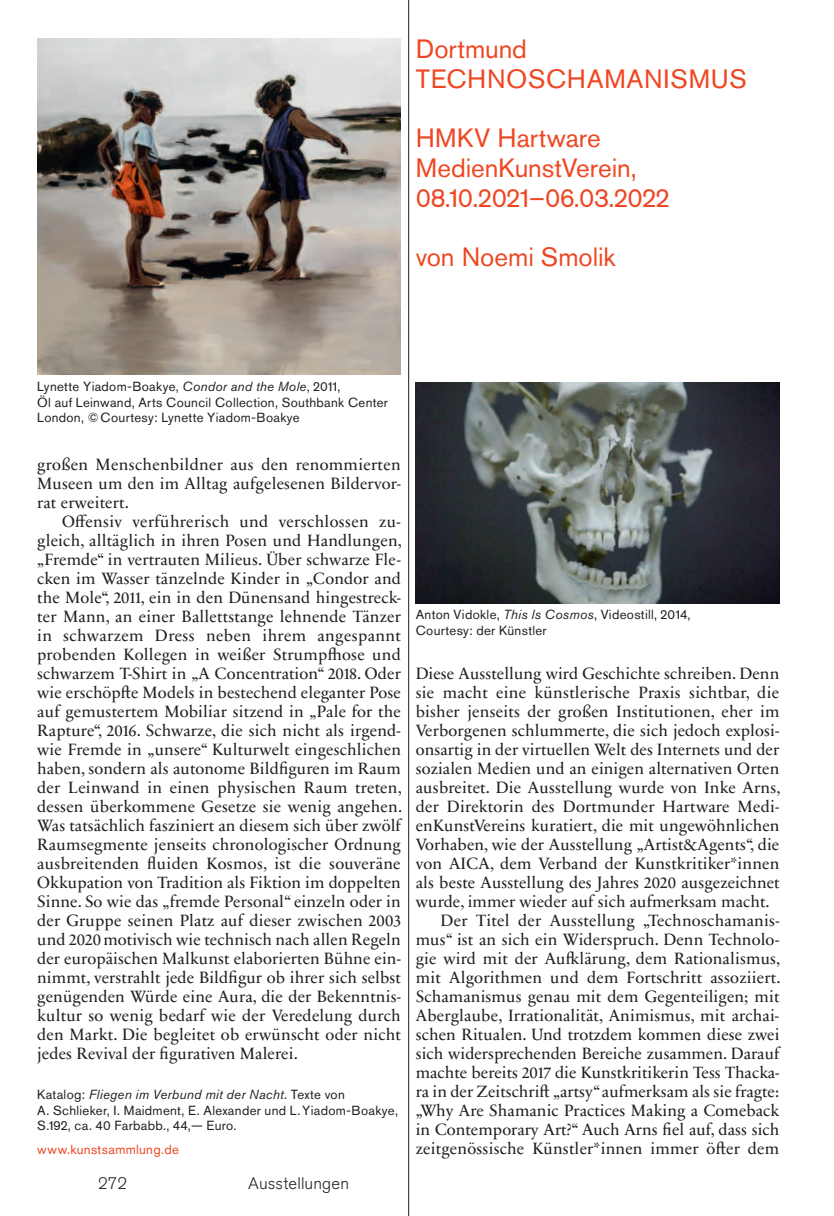
<style>
.page{position:relative;width:834px;height:1216px;background:#fff}
.page>*{position:absolute;margin:0;border:0;box-sizing:border-box;transform-origin:0 0}
.t1{font:26.25px/29.8px "Akzidenz Grotesk Pro";color:#ef4722}
.t2{font:26.25px/29.8px "Akzidenz Grotesk Pro";letter-spacing:.02em;color:#ef4722}
.t3{font:16.62px/18.9px "Sabon Next LT Pro";letter-spacing:.005em;color:#231f20;text-align:justify}
.t4{font:300 16.62px "Akzidenz Grotesk Pro";letter-spacing:.01em;color:#231f20}
.t5{font:13.12px/15.8px "Akzidenz Grotesk Pro";letter-spacing:.025em;color:#231f20}
.t6{font:13.12px "Akzidenz Grotesk Pro";letter-spacing:.02em;color:#ef4722}
.s1{font-style:italic}
</style>
<div class="page">
<img style="left:37px;top:38px;width:364px;height:336px">
<img style="left:415px;top:382px;width:364px;height:221px">
<hr style="left:408px;top:0;width:1px;height:1215px;background:#231f20">
<h1 class="t2" style="left:415px;top:36px;width:333px">Dortmund<br>TECHNOSCHAMANISMUS</h1>
<h1 class="t1" style="left:415px;top:125px;width:255px">HMKV Hartware<br>MedienKunstVerein,<br>08.10.2021–06.03.2022</h1>
<h1 class="t1" style="left:415px;top:244px;width:201px">von Noemi Smolik</h1>
<p class="t5" style="left:37px;top:379px;width:352px">Lynette Yiadom-Boakye, <span class="s1">Condor and the Mole</span>, 2011,<br>Öl auf Leinwand, Arts Council Collection, Southbank Center<br>London, © Courtesy: Lynette Yiadom-Boakye</p>
<p class="t3" style="left:37px;top:457px;width:365px">großen Menschenbildner aus den renommierten Museen um den im Alltag aufgelesenen Bildervor&shy;rat erweitert.</p>
<p class="t3" style="left:37px;top:514px;width:366px;text-indent:25px">Offensiv verführerisch und verschlossen zu&shy;gleich, alltäglich in ihren Posen und Handlungen, „Fremde“ in vertrauten Milieus. Über schwarze Fle&shy;cken im Wasser tänzelnde Kinder in „Condor and the Mole“, 2011, ein in den Dünensand hingestreck&shy;ter Mann, an einer Ballettstange lehnende Tänzer in schwarzem Dress neben ihrem angespannt probenden Kollegen in weißer Strumpfhose und schwarzem T-Shirt in „A Concentration“ 2018. Oder wie erschöpfte Models in bestechend eleganter Pose auf gemustertem Mobiliar sitzend in „Pale for the Rapture“, 2016. Schwarze, die sich nicht als irgend&shy;wie Fremde in „unsere“ Kulturwelt eingeschlichen haben, sondern als autonome Bildfiguren im Raum der Leinwand in einen physischen Raum treten, dessen überkommene Gesetze sie wenig angehen.<br>Was tatsächlich fasziniert an diesem sich über zwölf Raumsegmente jenseits chronologischer Ordnung ausbreitenden fluiden Kosmos, ist die souveräne Okkupation von Tradition als Fiktion im doppelten Sinne. So wie das „fremde Personal“ einzeln oder in der Gruppe seinen Platz auf dieser zwischen 2003 und 2020 motivisch wie technisch nach allen Regeln der europäischen Malkunst elaborierten Bühne ein&shy;nimmt, verstrahlt jede Bildfigur ob ihrer sich selbst genügenden Würde eine Aura, die der Bekenntnis&shy;kultur so wenig bedarf wie der Veredelung durch den Markt. Die begleitet ob erwünscht oder nicht jedes Revival der figurativen Malerei.</p>
<p class="t5" style="left:37px;top:1087px;width:362px">Katalog: <span class="s1">Fliegen im Verbund mit der Nacht</span>. Texte von<br>A. Schlieker, I. Maidment, E. Alexander und L. Yiadom-Boakye,<br>S.192, ca. 40 Farbabb., 44,— Euro.</p>
<p class="t6" style="left:37px;top:1144px;width:143px">www.kunstsammlung.de</p>
<p class="t4" style="left:98px;top:1176px;width:31px">272</p>
<p class="t4" style="left:248px;top:1176px;width:102px">Ausstellungen</p>
<p class="t5" style="left:415px;top:608px;width:276px">Anton Vidokle, <span class="s1">This ls Cosmos</span>, Videostill, 2014,<br>Courtesy: der Künstler</p>
<p class="t3" style="left:415px;top:665px;width:365px">Diese Ausstellung wird Geschichte schreiben. Denn</p>
<p class="t3" style="left:415px;top:684px;width:365px">sie macht eine künstlerische Praxis sichtbar, die</p>
<p class="t3" style="left:415px;top:703px;width:365px">bisher jenseits der großen Institutionen, eher im</p>
<p class="t3" style="left:415px;top:722px;width:365px">Verborgenen schlummerte, die sich jedoch explosi-</p>
<p class="t3" style="left:415px;top:741px;width:365px">onsartig in der virtuellen Welt des Internets und der</p>
<p class="t3" style="left:415px;top:760px;width:365px">sozialen Medien und an einigen alternativen Orten</p>
<p class="t3" style="left:415px;top:779px;width:366px">ausbreitet. Die Ausstellung wurde von Inke Arns,</p>
<p class="t3" style="left:415px;top:798px;width:365px">der Direktorin des Dortmunder Hartware Medi-</p>
<p class="t3" style="left:415px;top:817px;width:365px">enKunstVereins kuratiert, die mit ungewöhnlichen</p>
<p class="t3" style="left:415px;top:836px;width:365px">Vorhaben, wie der Ausstellung „Artist&amp;Agents“, die</p>
<p class="t3" style="left:415px;top:855px;width:365px">von AICA, dem Verband der Kunstkritiker*innen</p>
<p class="t3" style="left:415px;top:874px;width:365px">als beste Ausstellung des Jahres 2020 ausgezeichnet</p>
<p class="t3" style="left:415px;top:893px;width:355px">wurde, immer wieder auf sich aufmerksam macht.</p>
<p class="t3" style="left:440px;top:912px;width:340px">Der Titel der Ausstellung „Technoschamanis-</p>
<p class="t3" style="left:415px;top:931px;width:365px">mus“ ist an sich ein Widerspruch. Denn Technolo-</p>
<p class="t3" style="left:415px;top:950px;width:366px">gie wird mit der Aufklärung, dem Rationalismus,</p>
<p class="t3" style="left:415px;top:969px;width:366px">mit Algorithmen und dem Fortschritt assoziiert.</p>
<p class="t3" style="left:415px;top:988px;width:365px">Schamanismus genau mit dem Gegenteiligen; mit</p>
<p class="t3" style="left:415px;top:1007px;width:365px">Aberglaube, Irrationalität, Animismus, mit archai-</p>
<p class="t3" style="left:415px;top:1026px;width:365px">schen Ritualen. Und trotzdem kommen diese zwei</p>
<p class="t3" style="left:415px;top:1045px;width:365px">sich widersprechenden Bereiche zusammen. Darauf</p>
<p class="t3" style="left:415px;top:1064px;width:365px">machte bereits 2017 die Kunstkritikerin Tess Thacka-</p>
<p class="t3" style="left:415px;top:1083px;width:365px">ra in der Zeitschrift „artsy“ aufmerksam als sie fragte:</p>
<p class="t3" style="left:415px;top:1102px;width:365px">„Why Are Shamanic Practices Making a Comeback</p>
<p class="t3" style="left:415px;top:1121px;width:365px">in Contemporary Art?“ Auch Arns fiel auf, dass sich</p>
<p class="t3" style="left:415px;top:1140px;width:365px">zeitgenössische Künstler*innen immer öfter dem</p>
</div>
